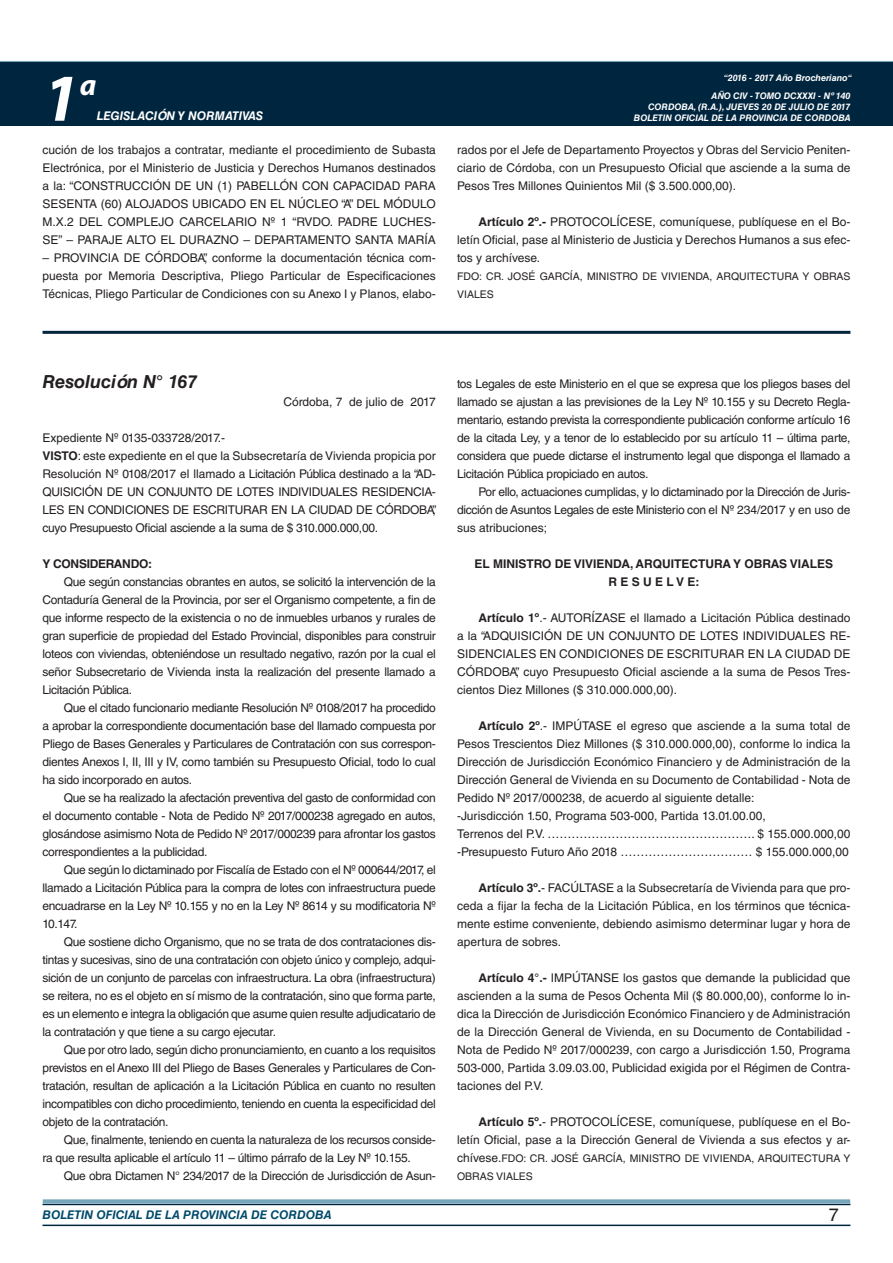
<style>
.page{position:relative;width:893px;height:1263px;background:#fff}
.page>*{position:absolute;margin:0;border:0;box-sizing:border-box;transform-origin:0 0}
.t1{font:italic 700 67.5px "Myriad Pro";color:#fff}
.t2{font:italic 700 30px "Myriad Pro";color:#fff}
.DOC__N{font:italic 700 18px "Helvetica LT Std";color:#231f20}
.t3{font:18px "Helvetica LT Std";color:#231f20}
.TEXTO_BASE{font:12px/18px "Helvetica LT Std";letter-spacing:-.025em;color:#231f20;text-align:justify}
.TEXTO_BASE-2{font:12px/18px "Helvetica LT Std";color:#231f20;text-align:right}
.TEXTO_BASE-3{font:700 12px "Helvetica LT Std";color:#231f20}
.t4{font:italic 700 12px "Helvetica LT Std";color:#004b6c}
.t5{font:italic 700 12px "Helvetica LT Std";color:#fff}
.TEXTO_BASE-4{font:700 12px "Helvetica LT Std";letter-spacing:-.025em;color:#231f20}
.TEXTO_BASE-5{font:10.5px/18px "Helvetica LT Std";color:#231f20}
.FIRMA{font:10.5px/18px "Helvetica LT Std";color:#231f20}
.t6{font:italic 700 9px/10.8px "Helvetica LT Std";color:#fff;text-align:right}
.s1{font-weight:700}
.s2{font-size:12px}
</style>
<div class="page">
<div style="left:0;top:61px;width:893px;height:6px;background:#73a5b8"></div>
<div style="left:0;top:62px;width:893px;height:64px;background:#00263f"></div>
<hr style="left:43px;top:1224px;width:807px;height:2px;background:#00263f">
<div style="left:42px;top:1198px;width:809px;height:8px;background:#fff;opacity:.75"></div>
<hr style="left:43px;top:331px;width:807px;height:3px;background:#00263f">
<h1 class="t1" style="left:43px;top:54px;width:38px">1</h1>
<h2 class="t2" style="left:80px;top:66px;width:18px">a</h2>
<p class="t5" style="left:97px;top:109px;width:168px">LEGISLACIÓN Y NORMATIVAS</p>
<p class="TEXTO_BASE" style="left:43px;top:141px;width:395px">cución de los trabajos a contratar, mediante el procedimiento de Subasta Electrónica, por el Ministerio de Justicia y Derechos Humanos destinados a la: “CONSTRUCCIÓN DE UN (1) PABELLÓN CON CAPACIDAD PARA SESENTA (60) ALOJADOS UBICADO EN EL NÚCLEO “A” DEL MÓDULO M.X.2 DEL COMPLEJO CARCELARIO Nº 1 “RVDO. PADRE LUCHES-SE” – PARAJE ALTO EL DURAZNO – DEPARTAMENTO SANTA MARÍA</p>
<p class="TEXTO_BASE" style="left:43px;top:249px;width:395px">– PROVINCIA DE CÓRDOBA”, conforme la documentación técnica com&shy;puesta por Memoria Descriptiva, Pliego Particular de Especificaciones Técnicas, Pliego Particular de Condiciones con su Anexo I y Planos, elabo-</p>
<p class="t6" style="left:724px;top:72px;width:130px">“2016 - 2017 Año Brocheriano“</p>
<p class="t6" style="left:634px;top:91px;width:218px">AÑO CIV - TOMO DCXXXI - Nº 140<br>CORDOBA, (R.A.), JUEVES 20 DE JULIO DE 2017<br>BOLETIN OFICIAL DE LA PROVINCIA DE CORDOBA</p>
<p class="TEXTO_BASE" style="left:457px;top:141px;width:395px">rados por el Jefe de Departamento Proyectos y Obras del Servicio Peniten&shy;ciario de Córdoba, con un Presupuesto Oficial que asciende a la suma de Pesos Tres Millones Quinientos Mil ($ 3.500.000,00).</p>
<p class="TEXTO_BASE" style="left:457px;top:213px;width:395px;text-indent:21px"><span class="s1">Artículo 2º.-</span> PROTOCOLÍCESE, comuníquese, publíquese en el Bo&shy;letín Oficial, pase al Ministerio de Justicia y Derechos Humanos a sus efec&shy;tos y archívese.</p>
<p class="FIRMA" style="left:457px;top:267px;width:395px">FDO: CR. JOSÉ GARCÍA, MINISTRO DE VIVIENDA, ARQUITECTURA Y OBRAS<br>VIALES</p>
<p class="DOC__N" style="left:43px;top:370px;width:156px">Resolución N° 167</p>
<p class="TEXTO_BASE-2" style="left:284px;top:393px;width:154px">Córdoba, 7 de julio de 2017</p>
<p class="TEXTO_BASE-2" style="left:43px;top:429px;width:184px">Expediente Nº 0135-033728/2017.-</p>
<p class="TEXTO_BASE" style="left:43px;top:447px;width:395px"><span class="s1">VISTO</span>: este expediente en el que la Subsecretaría de Vivienda propicia por Resolución Nº 0108/2017 el llamado a Licitación Pública destinado a la “AD-QUISICIÓN DE UN CONJUNTO DE LOTES INDIVIDUALES RESIDENCIA-LES EN CONDICIONES DE ESCRITURAR EN LA CIUDAD DE CÓRDOBA”, cuyo Presupuesto Oficial asciende a la suma de $ 310.000.000,00.</p>
<p class="TEXTO_BASE-4" style="left:43px;top:556px;width:111px">Y CONSIDERANDO:</p>
<p class="TEXTO_BASE" style="left:43px;top:573px;width:395px;text-indent:21px">Que según constancias obrantes en autos, se solicitó la intervención de la Contaduría General de la Provincia, por ser el Organismo competente, a fin de que informe respecto de la existencia o no de inmuebles urbanos y rurales de gran superficie de propiedad del Estado Provincial, disponibles para construir loteos con viviendas, obteniéndose un resultado negativo, razón por la cual el señor Subsecretario de Vivienda insta la realización del presente llamado a Licitación Pública.</p>
<p class="TEXTO_BASE" style="left:43px;top:699px;width:395px;text-indent:21px">Que el citado funcionario mediante Resolución Nº 0108/2017 ha procedido a aprobar la correspondiente documentación base del llamado compuesta por Pliego de Bases Generales y Particulares de Contratación con sus correspon&shy;dientes Anexos I, II, III y IV, como también su Presupuesto Oficial, todo lo cual ha sido incorporado en autos.</p>
<p class="TEXTO_BASE" style="left:43px;top:789px;width:395px;text-indent:21px">Que se ha realizado la afectación preventiva del gasto de conformidad con el documento contable - Nota de Pedido Nº 2017/000238 agregado en autos, glosándose asimismo Nota de Pedido Nº 2017/000239 para afrontar los gastos correspondientes a la publicidad.</p>
<p class="TEXTO_BASE" style="left:43px;top:861px;width:395px;text-indent:21px">Que según lo dictaminado por Fiscalía de Estado con el Nº 000644/2017, el llamado a Licitación Pública para la compra de lotes con infraestructura puede encuadrarse en la Ley Nº 10.155 y no en la Ley Nº 8614 y su modificatoria Nº 10.147.</p>
<p class="TEXTO_BASE" style="left:43px;top:933px;width:395px;text-indent:21px">Que sostiene dicho Organismo, que no se trata de dos contrataciones dis&shy;tintas y sucesivas, sino de una contratación con objeto único y complejo, adqui&shy;sición de un conjunto de parcelas con infraestructura. La obra (infraestructura) se reitera, no es el objeto en sí mismo de la contratación, sino que forma parte, es un elemento e integra la obligación que asume quien resulte adjudicatario de la contratación y que tiene a su cargo ejecutar.</p>
<p class="TEXTO_BASE" style="left:43px;top:1041px;width:395px;text-indent:21px">Que por otro lado, según dicho pronunciamiento, en cuanto a los requisitos previstos en el Anexo III del Pliego de Bases Generales y Particulares de Con&shy;tratación, resultan de aplicación a la Licitación Pública en cuanto no resulten incompatibles con dicho procedimiento, teniendo en cuenta la especificidad del objeto de la contratación.</p>
<p class="TEXTO_BASE" style="left:43px;top:1131px;width:395px;text-indent:21px">Que, finalmente, teniendo en cuenta la naturaleza de los recursos conside&shy;ra que resulta aplicable el artículo 11 – último párrafo de la Ley Nº 10.155.</p>
<p class="TEXTO_BASE" style="left:64px;top:1167px;width:374px">Que obra Dictamen N° 234/2017 de la Dirección de Jurisdicción de Asun-</p>
<p class="TEXTO_BASE" style="left:457px;top:375px;width:395px">tos Legales de este Ministerio en el que se expresa que los pliegos bases del llamado se ajustan a las previsiones de la Ley Nº 10.155 y su Decreto Regla&shy;mentario, estando prevista la correspondiente publicación conforme artículo 16 de la citada Ley, y a tenor de lo establecido por su artículo 11 – última parte, considera que puede dictarse el instrumento legal que disponga el llamado a Licitación Pública propiciado en autos.</p>
<p class="TEXTO_BASE" style="left:457px;top:483px;width:395px;text-indent:21px">Por ello, actuaciones cumplidas, y lo dictaminado por la Dirección de Juris&shy;dicción de Asuntos Legales de este Ministerio con el Nº 234/2017 y en uso de sus atribuciones;</p>
<p class="TEXTO_BASE-3" style="left:475px;top:556px;width:360px">EL MINISTRO DE VIVIENDA, ARQUITECTURA Y OBRAS VIALES</p>
<p class="TEXTO_BASE-3" style="left:608px;top:574px;width:93px">R E S U E L V E:</p>
<p class="TEXTO_BASE" style="left:457px;top:609px;width:395px;text-indent:21px"><span class="s1">Artículo 1º</span>.- AUTORÍZASE el llamado a Licitación Pública destinado a la “ADQUISICIÓN DE UN CONJUNTO DE LOTES INDIVIDUALES RE-SIDENCIALES EN CONDICIONES DE ESCRITURAR EN LA CIUDAD DE CÓRDOBA”, cuyo Presupuesto Oficial asciende a la suma de Pesos Tres&shy;cientos Diez Millones ($ 310.000.000,00).</p>
<p class="TEXTO_BASE" style="left:457px;top:717px;width:395px;text-indent:21px"><span class="s1">Artículo 2º</span>.- IMPÚTASE el egreso que asciende a la suma total de Pesos Trescientos Diez Millones ($ 310.000.000,00), conforme lo indica la Dirección de Jurisdicción Económico Financiero y de Administración de la Dirección General de Vivienda en su Documento de Contabilidad - Nota de Pedido Nº 2017/000238, de acuerdo al siguiente detalle:</p>
<p class="TEXTO_BASE-2" style="left:457px;top:807px;width:310px">-Jurisdicción 1.50, Programa 503-000, Partida 13.01.00.00,</p>
<p class="TEXTO_BASE-2" style="left:457px;top:825px;width:395px">Terrenos del P.V. ……………………………………………. $ 155.000.000,00</p>
<p class="TEXTO_BASE-2" style="left:457px;top:843px;width:393px">-Presupuesto Futuro Año 2018 …………………………… $ 155.000.000,00</p>
<p class="TEXTO_BASE" style="left:457px;top:879px;width:395px;text-indent:21px"><span class="s1">Artículo 3º.</span>- FACÚLTASE a la Subsecretaría de Vivienda para que pro&shy;ceda a fijar la fecha de la Licitación Pública, en los términos que técnica&shy;mente estime conveniente, debiendo asimismo determinar lugar y hora de apertura de sobres.</p>
<p class="TEXTO_BASE" style="left:457px;top:969px;width:395px;text-indent:21px"><span class="s1">Artículo 4°.-</span> IMPÚTANSE los gastos que demande la publicidad que ascienden a la suma de Pesos Ochenta Mil ($ 80.000,00), conforme lo in&shy;dica la Dirección de Jurisdicción Económico Financiero y de Administración de la Dirección General de Vivienda, en su Documento de Contabilidad - Nota de Pedido Nº 2017/000239, con cargo a Jurisdicción 1.50, Programa 503-000, Partida 3.09.03.00, Publicidad exigida por el Régimen de Contra&shy;taciones del P.V.</p>
<p class="TEXTO_BASE-2" style="left:457px;top:1113px;width:395px"><span class="s1">Artículo 5º.</span>- PROTOCOLÍCESE, comuníquese, publíquese en el Bo&shy;letín Oficial, pase a la Dirección General de Vivienda a sus efectos y ar-</p>
<p class="TEXTO_BASE-5" style="left:457px;top:1149px;width:395px"><span class="s2">chívese.</span>FDO: CR. JOSÉ GARCÍA, MINISTRO DE VIVIENDA, ARQUITECTURA Y<br>OBRAS VIALES</p>
<p class="t4" style="left:43px;top:1208px;width:290px">BOLETIN OFICIAL DE LA PROVINCIA DE CORDOBA</p>
<h3 class="t3" style="left:829px;top:1204px;width:12px">7</h3>
</div>
